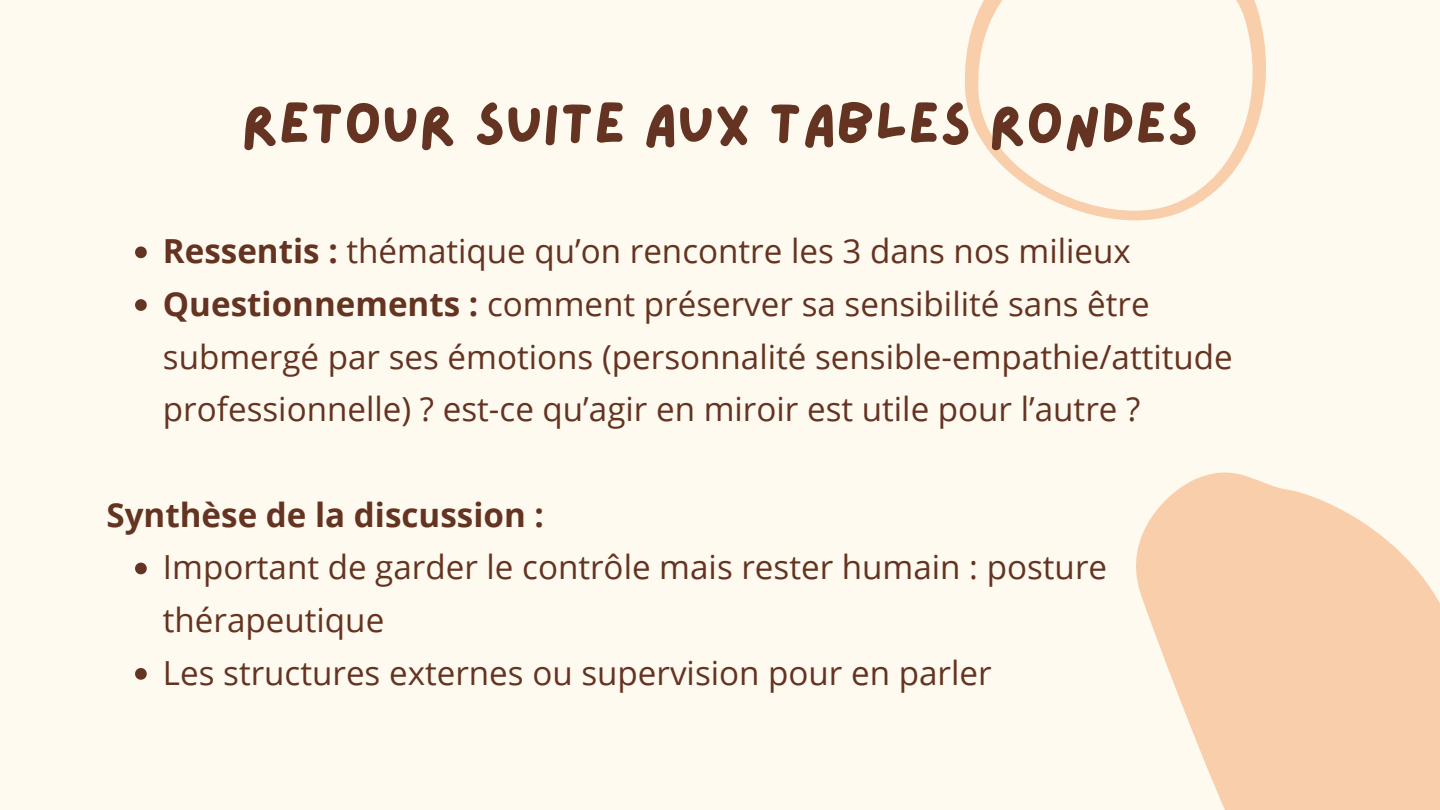
<style>
.page{position:relative;width:1440px;height:810px;background:#fffaef}
.page>*{position:absolute;margin:0;border:0;box-sizing:border-box;transform-origin:0 0}
.t1{font:58.5px "Lazydog";color:#643321}
.t2{font:33.2px/52.7px "Open Sans";color:#643321}
.t3{font:700 33.2px "Open Sans";color:#643321}
.s1{font-weight:700}
</style>
<div class="page">
<svg style="left:135px;top:246px;width:12px;height:12px"></svg>
<svg style="left:135px;top:299px;width:12px;height:12px"></svg>
<svg style="left:135px;top:563px;width:12px;height:11px"></svg>
<svg style="left:135px;top:668px;width:12px;height:12px"></svg>
<svg style="left:1136px;top:472px;width:304px;height:338px;fill:#f8ceab"></svg>
<svg style="left:964px;top:0;width:302px;height:221px"></svg>
<p class="t1" style="left:242px;top:96px;width:958px">RETOUR SUITE AUX TABLES RONDES</p>
<p class="t2" style="left:163px;top:224px;width:969px"><span class="s1">Ressentis :</span> thématique qu’on rencontre les 3 dans nos milieux</p>
<h1 class="t2" style="left:163px;top:277px;width:1072px"><span class="s1">Questionnements :</span> comment préserver sa sensibilité sans être submergé par ses émotions (personnalité sensible-empathie/attitude professionnelle) ? est-ce qu’agir en miroir est utile pour l’autre ?</h1>
<p class="t3" style="left:107px;top:491px;width:439px">Synthèse de la discussion :</p>
<p class="t2" style="left:163px;top:540px;width:946px">Important de garder le contrôle mais rester humain : posture thérapeutique</p>
<h2 class="t2" style="left:163px;top:646px;width:830px">Les structures externes ou supervision pour en parler</h2>
</div>
